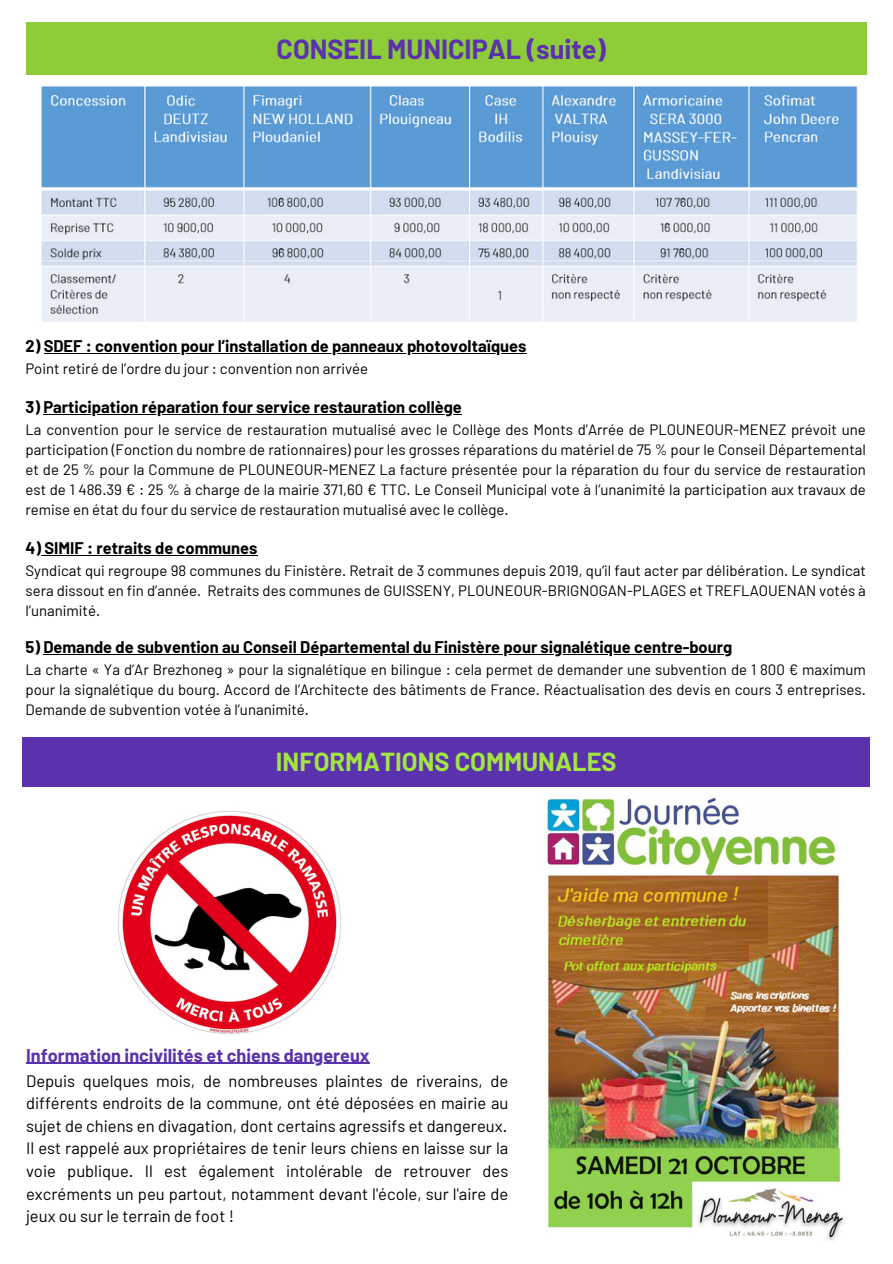
<style>
.page{position:relative;width:893px;height:1264px;background:#fff}
.page>*{position:absolute;margin:0;border:0;box-sizing:border-box;transform-origin:0 0}
.t1{font:700 27px "Barlow";color:#5b32ad}
.t2{font:700 25.5px "Barlow";color:#a3e642}
.t3{font:700 18.15px "Barlow";color:#5b32ad}
.t4{font:16.5px/22.6px "Barlow";color:#000;text-align:justify}
.t5{font:700 16.5px "Barlow";color:#000}
.t6{font:15px/20px "Barlow";color:#000;text-align:justify}
</style>
<div class="page">
<div style="left:26px;top:23px;width:840px;height:52px;background:#8ecc39"></div>
<div style="left:22px;top:737px;width:847px;height:49px;background:#5b32ad"></div>
<img style="left:41px;top:86px;width:817px;height:236px">
<img style="left:546px;top:797px;width:298px;height:444px">
<img style="left:118px;top:811px;width:223px;height:223px">
<hr style="left:44px;top:353px;width:482px;height:1px;background:#000">
<hr style="left:43px;top:414px;width:419px;height:1px;background:#000">
<hr style="left:41px;top:554px;width:216px;height:1px;background:#000">
<hr style="left:43px;top:653px;width:689px;height:1px;background:#000">
<hr style="left:26px;top:1062px;width:343px;height:1px;background:#5b32ad">
<p class="t1" style="left:276px;top:32px;width:331px">CONSEIL MUNICIPAL (suite)</p>
<p class="t5" style="left:25px;top:335px;width:502px">2) SDEF : convention pour l’installation de panneaux photovoltaïques</p>
<p class="t6" style="left:25px;top:358px;width:344px">Point retiré de l’ordre du jour : convention non arrivée</p>
<p class="t5" style="left:25px;top:396px;width:438px">3) Participation réparation four service restauration collège</p>
<p class="t6" style="left:25px;top:419px;width:841px">La convention pour le service de restauration mutualisé avec le Collège des Monts d’Arrée de PLOUNEOUR-MENEZ prévoit une participation (Fonction du nombre de rationnaires) pour les grosses réparations du matériel de 75 % pour le Conseil Départemental et de 25 % pour la Commune de PLOUNEOUR-MENEZ La facture présentée pour la réparation du four du service de restauration est de 1 486.39 € : 25 % à charge de la mairie 371,60 € TTC. Le Conseil Municipal vote à l’unanimité la participation aux travaux de remise en état du four du service de restauration mutualisé avec le collège.</p>
<p class="t5" style="left:25px;top:537px;width:233px">4) SIMIF : retraits de communes</p>
<p class="t6" style="left:25px;top:559px;width:841px">Syndicat qui regroupe 98 communes du Finistère. Retrait de 3 communes depuis 2019, qu’il faut acter par délibération. Le syndicat sera dissout en fin d’année. Retraits des communes de GUISSENY, PLOUNEOUR-BRIGNOGAN-PLAGES et TREFLAOUENAN votés à l’unanimité.</p>
<p class="t5" style="left:25px;top:636px;width:708px">5) Demande de subvention au Conseil Départemental du Finistère pour signalétique centre-bourg</p>
<p class="t6" style="left:25px;top:658px;width:841px">La charte « Ya d’Ar Brezhoneg » pour la signalétique en bilingue : cela permet de demander une subvention de 1 800 € maximum pour la signalétique du bourg. Accord de l’Architecte des bâtiments de France. Réactualisation des devis en cours 3 entreprises.<br>Demande de subvention votée à l’unanimité.</p>
<p class="t2" style="left:276px;top:745px;width:342px">INFORMATIONS COMMUNALES</p>
<p class="t3" style="left:26px;top:1043px;width:345px">Information incivilités et chiens dangereux</p>
<p class="t4" style="left:26px;top:1068px;width:483px">Depuis quelques mois, de nombreuses plaintes de riverains, de différents endroits de la commune, ont été déposées en mairie au sujet de chiens en divagation, dont certains agressifs et dangereux.</p>
<p class="t4" style="left:26px;top:1136px;width:483px">Il est rappelé aux propriétaires de tenir leurs chiens en laisse sur la voie publique. Il est également intolérable de retrouver des excréments un peu partout, notamment devant l'école, sur l'aire de jeux ou sur le terrain de foot !</p>
</div>
